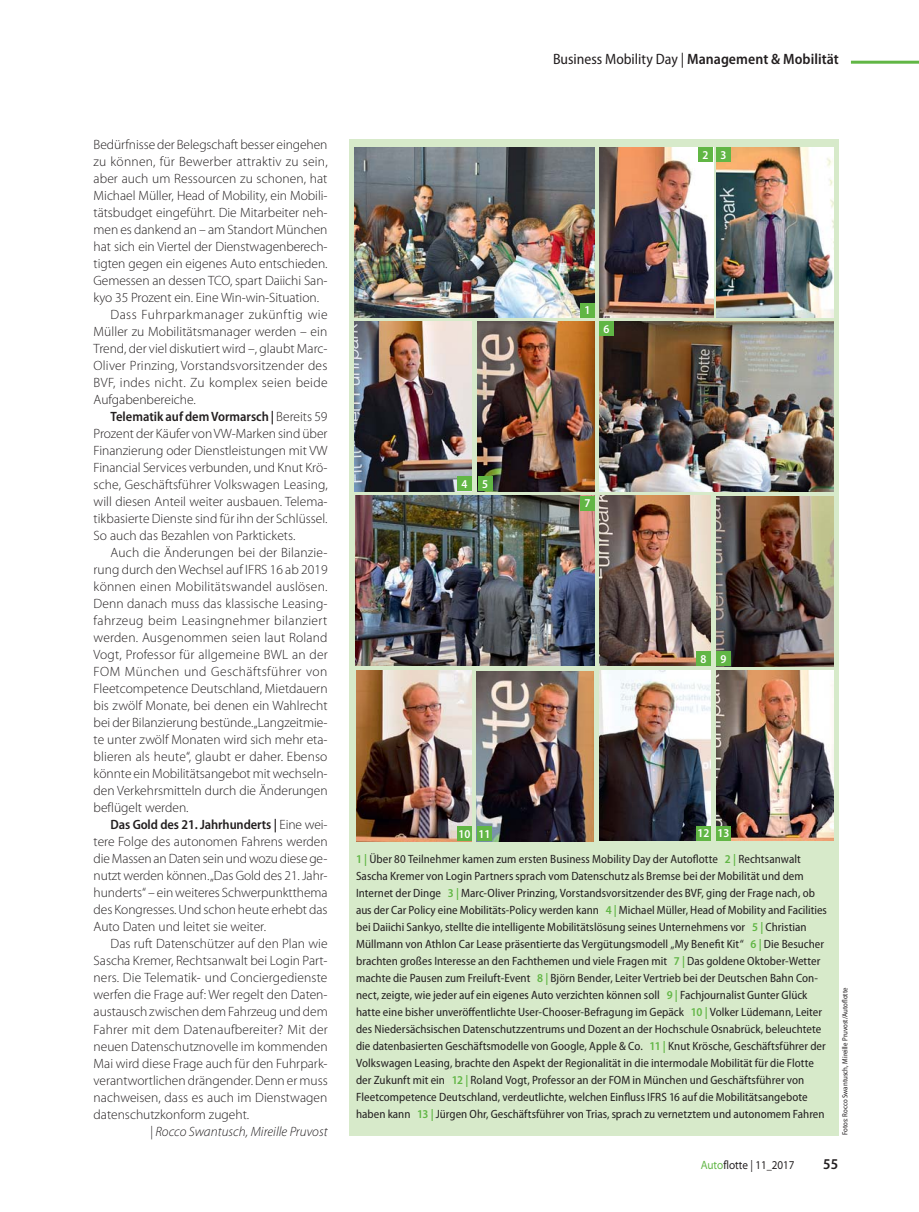
<style>
.page{position:relative;width:919px;height:1212px;background:#fff}
.page>*{position:absolute;margin:0;border:0;box-sizing:border-box;transform-origin:0 0}
.t1{font:semi-condensed 15px "Myriad Pro";color:#231f20}
.t2{font:600 semi-condensed 15px "Myriad Pro";color:#231f20}
.t3{font:300 13.5px "Myriad Pro";color:#231f20}
.t4{font:600 semi-condensed 13.5px "Myriad Pro";letter-spacing:-.01em;color:#231f20}
.t5{font:300 13.5px "Myriad Pro";letter-spacing:.03em;color:#231f20}
.t6{font:300 13.5px "Myriad Pro";letter-spacing:.025em;color:#231f20}
.t7{font:300 13.5px "Myriad Pro";letter-spacing:.02em;color:#231f20}
.t8{font:italic 300 13.5px "Myriad Pro";color:#231f20}
.t9{font:semi-condensed 12px/17px "Myriad Pro";letter-spacing:.005em;color:#231f20}
.t10{font:semi-expanded 12px "Myriad Pro";color:#231f20;scale:.85 1}
.t11{font:600 semi-condensed 12px "Myriad Pro";color:#fff}
.t12{font:semi-condensed 7.5px "Myriad Pro";color:#231f20}
.s1{font-weight:600}
.s2{font-weight:300;font-stretch:normal}
.s3{font-weight:600;color:#61b645}
.s4{color:#61b645}
</style>
<div class="page">
<div style="left:349px;top:139px;width:489px;height:996px;background:#d7eaca"></div>
<hr style="left:850px;top:61px;width:68px;height:3px;background:#61b645">
<img style="left:599px;top:147px;width:114px;height:170px">
<img style="left:355px;top:147px;width:239px;height:170px">
<img style="left:355px;top:496px;width:239px;height:170px">
<img style="left:599px;top:321px;width:234px;height:170px">
<img style="left:355px;top:321px;width:117px;height:170px">
<img style="left:599px;top:496px;width:112px;height:170px">
<img style="left:356px;top:671px;width:116px;height:170px">
<img style="left:599px;top:671px;width:112px;height:170px">
<img style="left:716px;top:147px;width:117px;height:170px">
<img style="left:477px;top:321px;width:117px;height:171px">
<img style="left:716px;top:496px;width:117px;height:170px">
<img style="left:477px;top:671px;width:117px;height:170px">
<img style="left:716px;top:671px;width:117px;height:170px">
<div style="left:580px;top:303px;width:14px;height:15px;background:#61b645"></div>
<div style="left:698px;top:147px;width:15px;height:15px;background:#61b645"></div>
<div style="left:716px;top:147px;width:14px;height:15px;background:#61b645"></div>
<div style="left:599px;top:321px;width:15px;height:15px;background:#61b645"></div>
<div style="left:457px;top:476px;width:15px;height:15px;background:#61b645"></div>
<div style="left:477px;top:476px;width:15px;height:15px;background:#61b645"></div>
<div style="left:580px;top:496px;width:14px;height:15px;background:#61b645"></div>
<div style="left:696px;top:651px;width:15px;height:15px;background:#61b645"></div>
<div style="left:716px;top:651px;width:14px;height:15px;background:#61b645"></div>
<div style="left:716px;top:826px;width:14px;height:15px;background:#61b645"></div>
<div style="left:696px;top:826px;width:15px;height:15px;background:#61b645"></div>
<div style="left:477px;top:826px;width:15px;height:15px;background:#61b645"></div>
<div style="left:457px;top:826px;width:15px;height:15px;background:#61b645"></div>
<p class="t1" style="left:553px;top:53px;width:287px">Business Mobility Day | <span class="s1">Management &amp; Mobilität</span></p>
<p class="t3" style="left:94px;top:139px;width:235px">Bedürfnisse der Belegschaft besser eingehen</p>
<p class="t3" style="left:94px;top:156px;width:235px">zu können, für Bewerber attraktiv zu sein,</p>
<p class="t3" style="left:94px;top:173px;width:235px">aber auch um Ressourcen zu schonen, hat</p>
<p class="t3" style="left:94px;top:190px;width:235px">Michael Müller, Head of Mobility, ein Mobili-</p>
<p class="t3" style="left:94px;top:207px;width:235px">tätsbudget eingeführt. Die Mitarbeiter neh-</p>
<p class="t3" style="left:94px;top:224px;width:235px">men es dankend an – am Standort München</p>
<p class="t3" style="left:94px;top:241px;width:235px">hat sich ein Viertel der Dienstwagenberech-</p>
<p class="t3" style="left:94px;top:258px;width:235px">tigten gegen ein eigenes Auto entschieden.</p>
<p class="t3" style="left:94px;top:275px;width:235px">Gemessen an dessen TCO, spart Daiichi San-</p>
<p class="t3" style="left:94px;top:292px;width:227px">kyo 35 Prozent ein. Eine Win-win-Situation.</p>
<p class="t5" style="left:111px;top:309px;width:218px">Dass Fuhrparkmanager zukünftig wie</p>
<p class="t3" style="left:94px;top:326px;width:235px">Müller zu Mobilitätsmanager werden – ein</p>
<p class="t3" style="left:94px;top:343px;width:235px">Trend, der viel diskutiert wird –, glaubt Marc-</p>
<p class="t3" style="left:94px;top:360px;width:235px">Oliver Prinzing, Vorstandsvorsitzender des</p>
<p class="t7" style="left:94px;top:377px;width:235px">BVF, indes nicht. Zu komplex seien beide</p>
<p class="t3" style="left:94px;top:394px;width:104px">Aufgabenbereiche.</p>
<p class="t4" style="left:111px;top:411px;width:218px">Telematik auf dem Vormarsch | <span class="s2">Bereits 59</span></p>
<p class="t3" style="left:94px;top:428px;width:235px">Prozent der Käufer von VW-Marken sind über</p>
<p class="t3" style="left:94px;top:445px;width:235px">Finanzierung oder Dienstleistungen mit VW</p>
<p class="t3" style="left:94px;top:462px;width:235px">Financial Services verbunden, und Knut Krö-</p>
<p class="t3" style="left:94px;top:479px;width:235px">sche, Geschäftsführer Volkswagen Leasing,</p>
<p class="t3" style="left:94px;top:496px;width:235px">will diesen Anteil weiter ausbauen. Telema-</p>
<p class="t3" style="left:94px;top:513px;width:235px">tikbasierte Dienste sind für ihn der Schlüssel.</p>
<p class="t3" style="left:94px;top:530px;width:203px">So auch das Bezahlen von Parktickets.</p>
<p class="t3" style="left:111px;top:547px;width:218px">Auch die Änderungen bei der Bilanzie-</p>
<p class="t3" style="left:94px;top:564px;width:235px">rung durch den Wechsel auf IFRS 16 ab 2019</p>
<p class="t3" style="left:94px;top:581px;width:235px">können einen Mobilitätswandel auslösen.</p>
<p class="t3" style="left:94px;top:598px;width:235px">Denn danach muss das klassische Leasing-</p>
<p class="t6" style="left:94px;top:615px;width:235px">fahrzeug beim Leasingnehmer bilanziert</p>
<p class="t3" style="left:94px;top:633px;width:235px">werden. Ausgenommen seien laut Roland</p>
<p class="t3" style="left:94px;top:650px;width:235px">Vogt, Professor für allgemeine BWL an der</p>
<p class="t5" style="left:94px;top:667px;width:235px">FOM München und Geschäftsführer von</p>
<p class="t3" style="left:94px;top:684px;width:235px">Fleetcompetence Deutschland, Mietdauern</p>
<p class="t3" style="left:94px;top:701px;width:235px">bis zwölf Monate, bei denen ein Wahlrecht</p>
<p class="t3" style="left:94px;top:718px;width:235px">bei der Bilanzierung bestünde. „Langzeitmie-</p>
<p class="t3" style="left:94px;top:735px;width:235px">te unter zwölf Monaten wird sich mehr eta-</p>
<p class="t3" style="left:94px;top:752px;width:235px">blieren als heute“, glaubt er daher. Ebenso</p>
<p class="t3" style="left:94px;top:769px;width:235px">könnte ein Mobilitätsangebot mit wechseln-</p>
<p class="t3" style="left:94px;top:786px;width:235px">den Verkehrsmitteln durch die Änderungen</p>
<p class="t3" style="left:94px;top:803px;width:96px">beflügelt werden.</p>
<p class="t4" style="left:111px;top:820px;width:218px">Das Gold des 21. Jahrhunderts | <span class="s2">Eine wei-</span></p>
<p class="t3" style="left:94px;top:837px;width:235px">tere Folge des autonomen Fahrens werden</p>
<p class="t3" style="left:94px;top:854px;width:235px">die Massen an Daten sein und wozu diese ge-</p>
<p class="t3" style="left:94px;top:871px;width:235px">nutzt werden können. „Das Gold des 21. Jahr-</p>
<p class="t3" style="left:94px;top:888px;width:235px">hunderts“ – ein weiteres Schwerpunktthema</p>
<p class="t3" style="left:94px;top:905px;width:235px">des Kongresses. Und schon heute erhebt das</p>
<p class="t3" style="left:94px;top:922px;width:174px">Auto Daten und leitet sie weiter.</p>
<p class="t3" style="left:111px;top:939px;width:218px">Das ruft Datenschützer auf den Plan wie</p>
<p class="t3" style="left:94px;top:956px;width:235px">Sascha Kremer, Rechtsanwalt bei Login Part-</p>
<p class="t3" style="left:94px;top:973px;width:235px">ners. Die Telematik- und Conciergedienste</p>
<p class="t3" style="left:94px;top:990px;width:235px">werfen die Frage auf: Wer regelt den Daten-</p>
<p class="t3" style="left:94px;top:1007px;width:236px">austausch zwischen dem Fahrzeug und dem</p>
<p class="t3" style="left:94px;top:1024px;width:236px">Fahrer mit dem Datenaufbereiter? Mit der</p>
<p class="t3" style="left:94px;top:1041px;width:235px">neuen Datenschutznovelle im kommenden</p>
<p class="t3" style="left:94px;top:1058px;width:235px">Mai wird diese Frage auch für den Fuhrpark-</p>
<p class="t3" style="left:94px;top:1075px;width:236px">verantwortlichen drängender. Denn er muss</p>
<p class="t3" style="left:94px;top:1092px;width:235px">nachweisen, dass es auch im Dienstwagen</p>
<p class="t3" style="left:94px;top:1109px;width:157px">datenschutzkonform zugeht.</p>
<p class="t8" style="left:150px;top:1123px;width:179px">| Rocco Swantusch, Mireille Pruvost</p>
<p class="t11" style="left:461px;top:479px;width:28px">4 5</p>
<p class="t11" style="left:584px;top:306px;width:7px">1</p>
<p class="t11" style="left:603px;top:324px;width:7px">6</p>
<p class="t11" style="left:584px;top:499px;width:7px">7</p>
<p class="t11" style="left:702px;top:150px;width:25px">2 3</p>
<p class="t11" style="left:700px;top:654px;width:27px">8 9</p>
<p class="t11" style="left:458px;top:829px;width:34px">10 11</p>
<p class="t11" style="left:697px;top:829px;width:33px">12 13</p>
<p class="t9" style="left:356px;top:852px;width:472px"><span class="s3">1 |</span> Über 80 Teilnehmer kamen zum ersten Business Mobility Day der Autoflotte <span class="s3">2 |</span> Rechtsanwalt Sascha Kremer von Login Partners sprach vom Datenschutz als Bremse bei der Mobilität und dem Internet der Dinge <span class="s3">3 |</span> Marc-Oliver Prinzing, Vorstandsvorsitzender des BVF, ging der Frage nach, ob aus der Car Policy eine Mobilitäts-Policy werden kann <span class="s3">4 |</span> Michael Müller, Head of Mobility and Facilities bei Daiichi Sankyo, stellte die intelligente Mobilitätslösung seines Unternehmens vor <span class="s3">5 |</span> Christian Müllmann von Athlon Car Lease präsentierte das Vergütungsmodell „My Benefit Kit“ <span class="s3">6 |</span> Die Besucher brachten großes Interesse an den Fachthemen und viele Fragen mit <span class="s3">7 |</span> Das goldene Oktober-Wetter machte die Pausen zum Freiluft-Event <span class="s3">8 |</span> Björn Bender, Leiter Vertrieb bei der Deutschen Bahn Con&shy;nect, zeigte, wie jeder auf ein eigenes Auto verzichten können soll <span class="s3">9 |</span> Fachjournalist Gunter Glück hatte eine bisher unveröffentlichte User-Chooser-Befragung im Gepäck <span class="s3">10 |</span> Volker Lüdemann, Leiter des Niedersächsischen Datenschutzzentrums und Dozent an der Hochschule Osnabrück, beleuchtete die datenbasierten Geschäftsmodelle von Google, Apple &amp; Co. <span class="s3">11 |</span> Knut Krösche, Geschäftsführer der Volkswagen Leasing, brachte den Aspekt der Regionalität in die intermodale Mobilität für die Flotte der Zukunft mit ein <span class="s3">12 |</span> Roland Vogt, Professor an der FOM in München und Geschäftsführer von Fleetcompetence Deutschland, verdeutlichte, welchen Einfluss IFRS 16 auf die Mobilitätsangebote haben kann <span class="s3">13 |</span> Jürgen Ohr, Geschäftsführer von Trias, sprach zu vernetztem und autonomem Fahren</p>
<p class="t12" style="left:842px;top:1135px;width:149px;rotate:-90deg">Fotos: Rocco Swantusch, Mireille Pruvost/Autoflotte</p>
<p class="t10" style="left:700px;top:1158px;width:112px"><span class="s4">Auto</span>flotte | 11_2017</p>
<p class="t2" style="left:823px;top:1159px;width:16px">55</p>
</div>
